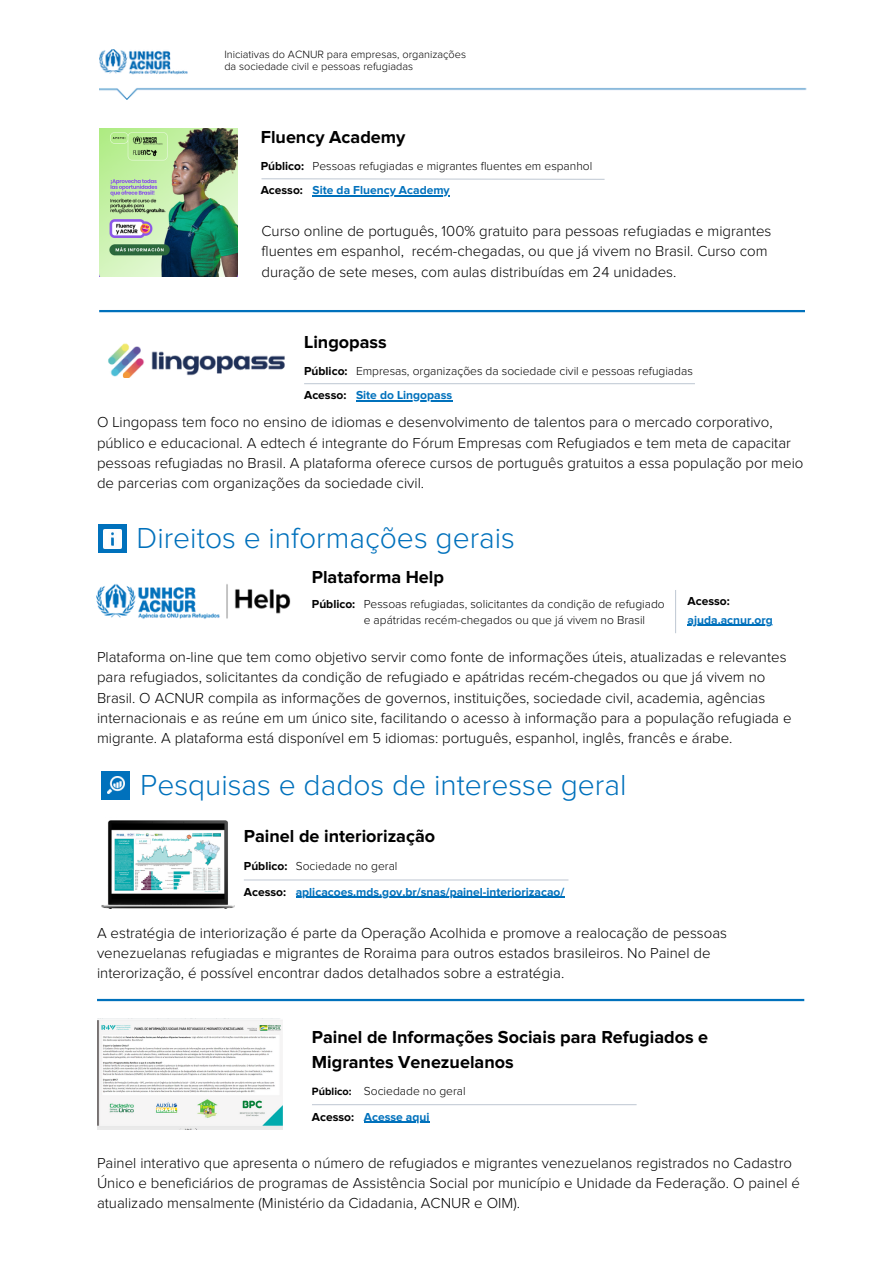
<style>
.page{position:relative;width:894px;height:1264px;background:#fff}
.page>*{position:absolute;margin:0;border:0;box-sizing:border-box;transform-origin:0 0}
.t1{font:300 30px "Proxima Nova";color:#0071bc}
.t2{font:700 18px/24.8px "Proxima Nova";color:#000}
.t3{font:300 15px/20.2px "Proxima Nova";color:#000}
.t4{font:300 12px/16px "Proxima Nova";color:#000}
.t5{font:700 12px "Proxima Nova";color:#0071bc}
.t6{font:700 12px "Proxima Nova";color:#000}
.t7{font:300 10.95px/11.9px "Proxima Nova";color:#000}
.t8{font:700 10.95px "Proxima Nova";color:#000}
</style>
<div class="page">
<img style="left:99px;top:50px;width:708px;height:49px">
<img style="left:99px;top:128px;width:138px;height:149px">
<svg style="left:261px;top:178px;width:344px;height:2px"></svg>
<hr style="left:99px;top:310px;width:705px;height:2px;background:#0071bc">
<hr style="left:304px;top:383px;width:390px;height:1px;background:#c5cdd7">
<img style="left:108px;top:343px;width:177px;height:34px">
<hr style="left:312px;top:195px;width:137px;height:1px;background:#0071bc">
<hr style="left:356px;top:400px;width:96px;height:1px;background:#0071bc">
<hr style="left:674px;top:590px;width:2px;height:43px;background:#c5cdd7">
<img style="left:96px;top:584px;width:195px;height:35px">
<hr style="left:687px;top:624px;width:85px;height:1px;background:#0071bc">
<div style="left:98px;top:524px;width:29px;height:29px;background:#0071bc"></div>
<img style="left:103px;top:530px;width:18px;height:18px">
<hr style="left:244px;top:879px;width:324px;height:1px;background:#c5cdd7">
<img style="left:102px;top:820px;width:132px;height:88px">
<hr style="left:296px;top:896px;width:268px;height:1px;background:#0071bc">
<div style="left:101px;top:771px;width:29px;height:29px;background:#0071bc"></div>
<img style="left:108px;top:776px;width:16px;height:17px">
<hr style="left:312px;top:1104px;width:324px;height:1px;background:#c5cdd7">
<hr style="left:97px;top:998px;width:707px;height:3px;background:#0071bc">
<img style="left:97px;top:1018px;width:186px;height:111px">
<hr style="left:364px;top:1121px;width:65px;height:1px;background:#0071bc">
<h4 class="t7" style="left:224px;top:49px;width:243px">Iniciativas do ACNUR para empresas, organizações da sociedade civil e pessoas refugiadas</h4>
<h2 class="t2" style="left:261px;top:126px;width:146px">Fluency Academy</h2>
<p class="t6" style="left:261px;top:161px;width:45px">Público:</p>
<h4 class="t4" style="left:312px;top:159px;width:281px">Pessoas refugiadas e migrantes fluentes em espanhol</h4>
<h3 class="t6" style="left:261px;top:185px;width:44px">Acesso:</h3>
<p class="t5" style="left:312px;top:185px;width:139px">Site da Fluency Academy</p>
<p class="t3" style="left:261px;top:221px;width:511px">Curso online de português, 100% gratuito para pessoas refugiadas e migrantes fluentes em espanhol, recém-chegadas, ou que já vivem no Brasil. Curso com duração de sete meses, com aulas distribuídas em 24 unidades.</p>
<p class="t2" style="left:304px;top:330px;width:84px">Lingopass</p>
<p class="t6" style="left:304px;top:365px;width:45px">Público:</p>
<h4 class="t4" style="left:356px;top:363px;width:338px">Empresas, organizações da sociedade civil e pessoas refugiadas</h4>
<p class="t6" style="left:304px;top:390px;width:44px">Acesso:</p>
<h3 class="t5" style="left:356px;top:390px;width:98px">Site do Lingopass</h3>
<h4 class="t3" style="left:97px;top:413px;width:707px">O Lingopass tem foco no ensino de idiomas e desenvolvimento de talentos para o mercado corporativo, público e educacional. A edtech é integrante do Fórum Empresas com Refugiados e tem meta de capacitar pessoas refugiadas no Brasil. A plataforma oferece cursos de português gratuitos a essa população por meio de parcerias com organizações da sociedade civil.</h4>
<p class="t1" style="left:136px;top:524px;width:380px">Direitos e informações gerais</p>
<h4 class="t2" style="left:312px;top:565px;width:134px">Plataforma Help</h4>
<p class="t6" style="left:312px;top:598px;width:45px">Público:</p>
<h2 class="t4" style="left:363px;top:596px;width:302px">Pessoas refugiadas, solicitantes da condição de refugiado e apátridas recém-chegados ou que já vivem no Brasil</h2>
<h4 class="t6" style="left:687px;top:595px;width:44px">Acesso:</h4>
<p class="t5" style="left:687px;top:614px;width:87px">ajuda.acnur.org</p>
<h1 class="t3" style="left:97px;top:647px;width:695px">Plataforma on-line que tem como objetivo servir como fonte de informações úteis, atualizadas e relevantes para refugiados, solicitantes da condição de refugiado e apátridas recém-chegados ou que já vivem no Brasil. O ACNUR compila as informações de governos, instituições, sociedade civil, academia, agências internacionais e as reúne em um único site, facilitando o acesso à informação para a população refugiada e migrante. A plataforma está disponível em 5 idiomas: português, espanhol, inglês, francês e árabe.</h1>
<h4 class="t1" style="left:140px;top:771px;width:487px">Pesquisas e dados de interesse geral</h4>
<h4 class="t2" style="left:244px;top:824px;width:193px">Painel de interiorização</h4>
<p class="t6" style="left:244px;top:861px;width:45px">Público:</p>
<h2 class="t4" style="left:296px;top:859px;width:103px">Sociedade no geral</h2>
<h4 class="t6" style="left:244px;top:886px;width:44px">Acesso:</h4>
<p class="t5" style="left:296px;top:886px;width:270px">aplicacoes.mds.gov.br/snas/painel-interiorizacao/</p>
<p class="t3" style="left:97px;top:923px;width:631px">A estratégia de interiorização é parte da Operação Acolhida e promove a realocação de pessoas venezuelanas refugiadas e migrantes de Roraima para outros estados brasileiros. No Painel de interorização, é possível encontrar dados detalhados sobre a estratégia.</p>
<h3 class="t2" style="left:312px;top:1025px;width:398px">Painel de Informações Sociais para Refugiados e<br>Migrantes Venezuelanos</h3>
<h4 class="t8" style="left:312px;top:1086px;width:41px">Público:</h4>
<p class="t4" style="left:364px;top:1083px;width:103px">Sociedade no geral</p>
<h4 class="t6" style="left:312px;top:1111px;width:44px">Acesso:</h4>
<h4 class="t5" style="left:364px;top:1111px;width:67px">Acesse aqui</h4>
<h2 class="t3" style="left:97px;top:1153px;width:704px">Painel interativo que apresenta o número de refugiados e migrantes venezuelanos registrados no Cadastro<br>Único e beneficiários de programas de Assistência Social por município e Unidade da Federação. O painel é atualizado mensalmente (Ministério da Cidadania, ACNUR e OIM).</h2>
</div>
